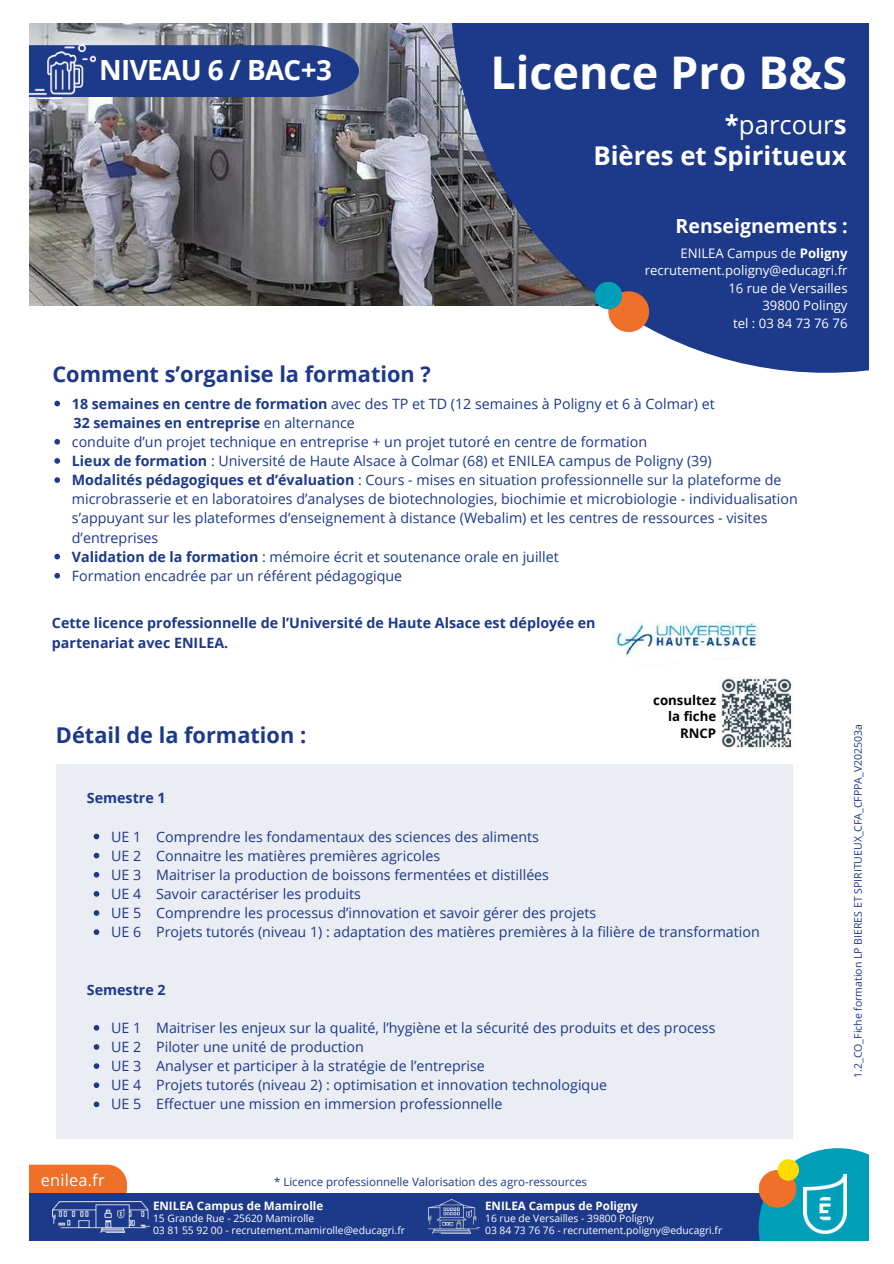
<style>
.page{position:relative;width:894px;height:1264px;background:#fff}
.page>*{position:absolute;margin:0;border:0;box-sizing:border-box;transform-origin:0 0}
.t1{font:700 45px "Open Sans";color:#fff}
.t2{font:700 27.9px "Open Sans";letter-spacing:-.02em;color:#fff}
.t3{font:700 25.8px/31px "Open Sans";color:#fff;text-align:right}
.t4{font:700 21.75px "Open Sans";color:#1c398a}
.t5{font:700 19.5px "Open Sans";color:#fff}
.t6{font:16.35px "Open Sans";letter-spacing:.015em;color:#fff}
.t7{font:14.25px/19.2px "Open Sans";color:#1c398a}
.t8{font:700 14.25px/19.2px "Open Sans";color:#1c398a}
.t9{font:13.2px/17.5px "Open Sans";color:#fff;text-align:right}
.t10{font:700 13.2px/16.5px "Open Sans";color:#000;text-align:right}
.t11{font:700 11.7px "Open Sans";color:#fff}
.t12{font:11.55px "Open Sans";color:#1c398a}
.t13{font:700 11.55px "Open Sans";color:#fff}
.t14{font:10.5px "Open Sans";color:#1c398a}
.t15{font:10.35px/12px "Open Sans";color:#fff}
.s1{font-weight:400}
.s2{font-weight:700}
</style>
<div class="page">
<svg style="left:54px;top:401px;width:6px;height:5px"></svg>
<svg style="left:54px;top:439px;width:6px;height:5px"></svg>
<svg style="left:54px;top:458px;width:6px;height:6px"></svg>
<svg style="left:54px;top:477px;width:6px;height:6px"></svg>
<svg style="left:54px;top:554px;width:6px;height:5px"></svg>
<svg style="left:54px;top:573px;width:6px;height:5px"></svg>
<img style="left:29px;top:23px;width:422px;height:282px">
<svg style="left:451px;top:23px;width:417px;height:350px;background:#3b5192"></svg>
<div style="left:608px;top:291px;width:41px;height:41px;background:#ef7028;border-radius:50%"></div>
<div style="left:594px;top:282px;width:28px;height:27px;background:#009fb9;border-radius:50%"></div>
<div style="left:56px;top:764px;width:736px;height:374px;background:#ebedf4"></div>
<svg style="left:94px;top:833px;width:5px;height:6px"></svg>
<svg style="left:94px;top:852px;width:5px;height:6px"></svg>
<svg style="left:94px;top:872px;width:5px;height:5px"></svg>
<svg style="left:94px;top:891px;width:5px;height:5px"></svg>
<svg style="left:94px;top:910px;width:5px;height:5px"></svg>
<svg style="left:94px;top:929px;width:5px;height:6px"></svg>
<svg style="left:94px;top:1025px;width:5px;height:5px"></svg>
<svg style="left:94px;top:1044px;width:5px;height:5px"></svg>
<svg style="left:94px;top:1063px;width:5px;height:5px"></svg>
<svg style="left:94px;top:1082px;width:5px;height:6px"></svg>
<svg style="left:94px;top:1101px;width:5px;height:6px"></svg>
<div style="left:96px;top:45px;width:263px;height:52px;background:#1c398a"></div>
<img style="left:29px;top:44px;width:67px;height:54px">
<div style="left:29px;top:1164px;width:98px;height:29px;background:#ef7028"></div>
<div style="left:18px;top:1193px;width:875px;height:59px;background:#1c398a"></div>
<div style="left:0;top:0;width:29px;height:1263px;background:#fff"></div>
<svg style="left:758px;top:1148px;width:110px;height:93px;fill:#009fb9"></svg>
<div style="left:868px;top:0;width:25px;height:1263px;background:#fff"></div>
<div style="left:0;top:1241px;width:893px;height:22px;background:#fff"></div>
<div style="left:758px;top:1169px;width:38px;height:38px;background:#ef7028;border-radius:50%"></div>
<div style="left:777px;top:1159px;width:21px;height:21px;background:#ffdc00;border-radius:50%"></div>
<img style="left:803px;top:1174px;width:43px;height:59px">
<img style="left:52px;top:1201px;width:97px;height:31px">
<img style="left:429px;top:1199px;width:50px;height:34px">
<img style="left:719px;top:676px;width:73px;height:73px">
<img style="left:614px;top:621px;width:145px;height:39px">
<h2 class="t2" style="left:99px;top:50px;width:234px">NIVEAU 6 / BAC+3</h2>
<h3 class="t4" style="left:52px;top:359px;width:380px">Comment s’organise la formation ?</h3>
<h1 class="t1" style="left:490px;top:40px;width:358px">Licence Pro B&amp;S</h1>
<h3 class="t3" style="left:593px;top:108px;width:255px">*<span class="s1">parcour</span>s<br>Bières et Spiritueux</h3>
<h3 class="t5" style="left:675px;top:212px;width:173px">Renseignements :</h3>
<p class="t9" style="left:644px;top:244px;width:204px">ENILEA Campus de <span class="s2">Poligny </span>recrutement.poligny@educagri.fr<br>16 rue de Versailles<br>39800 Polingy<br>tel : 03 84 73 76 76</p>
<p class="t7" style="left:72px;top:393px;width:727px"><span class="s2">18 semaines en centre de formation</span> avec des TP et TD (12 semaines à Poligny et 6 à Colmar) et<br><span class="s2">32 semaines en entreprise</span> en alternance<br>conduite d’un projet technique en entreprise + un projet tutoré en centre de formation<br><span class="s2">Lieux de formation</span> : Université de Haute Alsace à Colmar (68) et ENILEA campus de Poligny (39)<br><span class="s2">Modalités pédagogiques et d’évaluation</span> : Cours - mises en situation professionnelle sur la plateforme de microbrasserie et en laboratoires d’analyses de biotechnologies, biochimie et microbiologie - individualisation s’appuyant sur les plateformes d’enseignement à distance (Webalim) et les centres de ressources - visites d’entreprises<br><span class="s2">Validation de la formation</span> : mémoire écrit et soutenance orale en juillet<br>Formation encadrée par un référent pédagogique</p>
<p class="t8" style="left:52px;top:613px;width:545px">Cette licence professionnelle de l’Université de Haute Alsace est déployée en partenariat avec ENILEA.</p>
<h3 class="t4" style="left:56px;top:719px;width:252px">Détail de la formation :</h3>
<p class="t10" style="left:653px;top:691px;width:64px">consultez la fiche<br>RNCP</p>
<p class="t8" style="left:87px;top:788px;width:80px">Semestre 1</p>
<p class="t7" style="left:111px;top:826px;width:650px">UE 1 Comprendre les fondamentaux des sciences des aliments<br>UE 2 Connaitre les matières premières agricoles<br>UE 3 Maitriser la production de boissons fermentées et distillées<br>UE 4 Savoir caractériser les produits<br>UE 5 Comprendre les processus d’innovation et savoir gérer des projets<br>UE 6 Projets tutorés (niveau 1) : adaptation des matières premières à la filière de transformation</p>
<p class="t8" style="left:87px;top:979px;width:80px">Semestre 2</p>
<p class="t7" style="left:111px;top:1017px;width:605px">UE 1 Maitriser les enjeux sur la qualité, l’hygiène et la sécurité des produits et des process UE 2 Piloter une unité de production<br>UE 3 Analyser et participer à la stratégie de l’entreprise<br>UE 4 Projets tutorés (niveau 2) : optimisation et innovation technologique<br>UE 5 Effectuer une mission en immersion professionnelle</p>
<p class="t6" style="left:41px;top:1168px;width:65px">enilea.fr</p>
<p class="t12" style="left:274px;top:1173px;width:314px">* Licence professionnelle Valorisation des agro-ressources</p>
<p class="t11" style="left:153px;top:1197px;width:172px">ENILEA Campus de Mamirolle</p>
<p class="t15" style="left:153px;top:1212px;width:253px">15 Grande Rue - 25620 Mamirolle<br>03 81 55 92 00 - recrutement.mamirolle@educagri.fr</p>
<p class="t13" style="left:485px;top:1197px;width:154px">ENILEA Campus de Poligny</p>
<p class="t15" style="left:485px;top:1212px;width:238px">16 rue de Versailles - 39800 Poligny<br>03 84 73 76 76 - recrutement.poligny@educagri.fr</p>
<p class="t14" style="left:850px;top:1077px;width:355px;rotate:-90deg">1.2_CO_Fiche formation LP BIERES ET SPIRITUEUX_CFA_CFPPA_V202503a</p>
</div>
